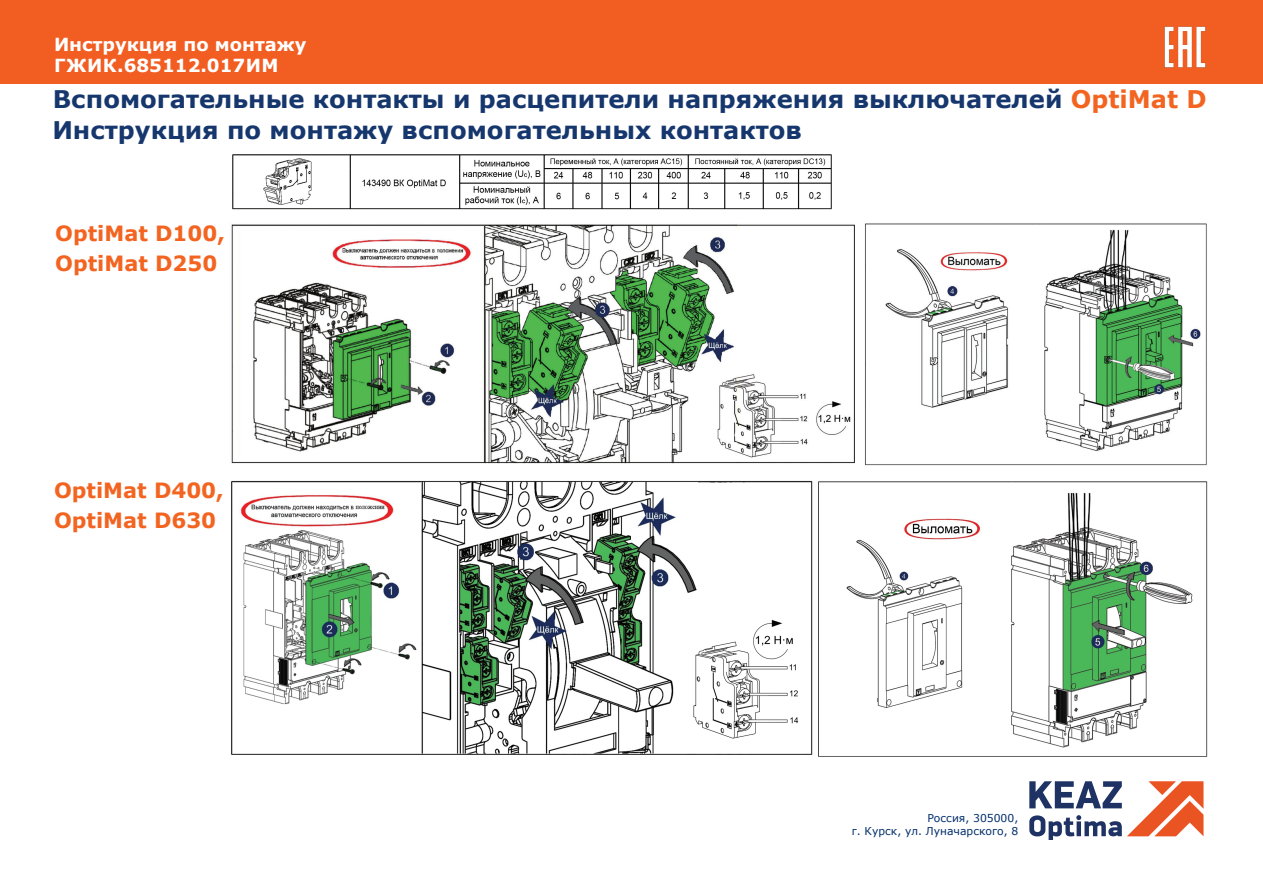
<style>
.page{position:relative;width:1263px;height:893px;background:#fff}
.page>*{position:absolute;margin:0;border:0;box-sizing:border-box;transform-origin:0 0}
.Заголовок_2{font:700 24.3px "Verdana";color:#16376d}
.Заголовок_2-2{font:700 21px "Verdana";color:#f36421}
.t1{font:700 18px "Verdana";color:#fff}
.Обычный{font:10.8px "Verdana";color:#002e6b}
.s1{color:#f36421}
</style>
<div class="page">
<img style="left:231px;top:223px;width:976px;height:243px">
<div style="left:0;top:0;width:1263px;height:84px;background:#f25d21"></div>
<img style="left:1164px;top:26px;width:42px;height:42px">
<img style="left:232px;top:154px;width:600px;height:56px">
<img style="left:231px;top:480px;width:977px;height:277px">
<svg style="left:1029px;top:781px;width:174px;height:58px"></svg>
<p class="t1" style="left:54px;top:31px;width:254px">Инструкция по монтажу</p>
<p class="t1" style="left:54px;top:53px;width:226px">ГЖИК.685112.017ИМ</p>
<p class="Заголовок_2" style="left:53px;top:82px;width:1155px">Вспомогательные контакты и расцепители напряжения выключателей <span class="s1">OptiMat D</span></p>
<p class="Заголовок_2" style="left:52px;top:113px;width:751px">Инструкция по монтажу вспомогательных контактов</p>
<p class="Заголовок_2-2" style="left:55px;top:218px;width:171px">OptiMat D100,</p>
<p class="Заголовок_2-2" style="left:55px;top:248px;width:164px">OptiMat D250</p>
<p class="Заголовок_2-2" style="left:54px;top:476px;width:171px">OptiMat D400,</p>
<p class="Заголовок_2-2" style="left:54px;top:506px;width:164px">OptiMat D630</p>
<p class="Обычный" style="left:927px;top:811px;width:92px">Россия, 305000,</p>
<p class="Обычный" style="left:852px;top:824px;width:168px">г. Курск, ул. Луначарского, 8</p>
</div>
